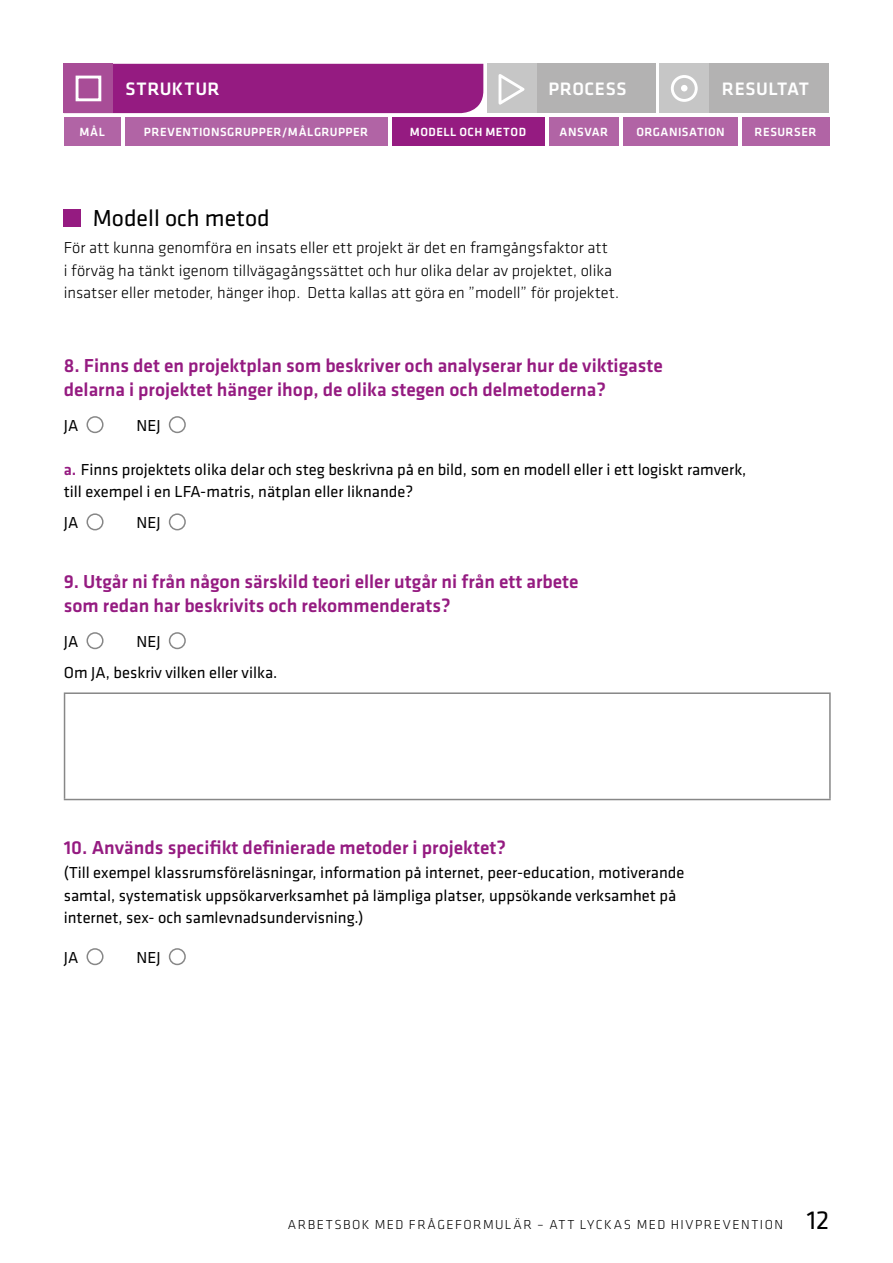
<style>
.page{position:relative;width:893px;height:1263px;background:#fff}
.page>*{position:absolute;margin:0;border:0;box-sizing:border-box;transform-origin:0 0}
.Rubrik_2_Rubrik_2{font:24px "Klavika";color:#000}
.Fråga_1_lila_luft_ef{font:500 19.5px/24px "Klavika";color:#951b81}
.Fråga_1_-_lila{font:500 19.5px "Klavika";color:#951b81}
.t1{font:500 18.6px "Klavika";letter-spacing:.03em;color:#fff}
.Fråga_Reg{font:16.5px/22.5px "Klavika";color:#000}
.Bröd_B{font:300 16.5px/22.5px "Klavika";color:#000}
.Datum{font:300 13.5px "Klavika";letter-spacing:.11em;color:#000}
.t2{font:500 12.3px "Klavika";letter-spacing:.04em;color:#fff}
.s1{font-weight:500;color:#951b81}
.s2{font-weight:400;font-size:27px}
</style>
<div class="page">
<div style="left:64px;top:117px;width:57px;height:28px;background:#b164a5"></div>
<div style="left:392px;top:117px;width:153px;height:28px;background:#951b81"></div>
<div style="left:549px;top:117px;width:70px;height:28px;background:#b164a5"></div>
<div style="left:623px;top:117px;width:115px;height:28px;background:#b164a5"></div>
<div style="left:742px;top:117px;width:87px;height:28px;background:#b164a5"></div>
<div style="left:125px;top:117px;width:262px;height:28px;background:#b164a5"></div>
<div style="left:113px;top:64px;width:370px;height:49px;background:#951b81"></div>
<div style="left:64px;top:64px;width:49px;height:49px;background:#a84d97"></div>
<div style="left:76px;top:76px;width:25px;height:25px;border:3px solid #fff"></div>
<div style="left:487px;top:64px;width:168px;height:49px;background:#b3b2b2"></div>
<div style="left:487px;top:64px;width:49px;height:49px;background:#c6c6c6"></div>
<svg style="left:498px;top:74px;width:27px;height:31px"></svg>
<div style="left:660px;top:64px;width:169px;height:49px;background:#b3b2b2"></div>
<div style="left:660px;top:64px;width:49px;height:49px;background:#c6c6c6"></div>
<div style="left:671px;top:75px;width:27px;height:27px;border:3px solid #fff;border-radius:50%"></div>
<svg style="left:681px;top:85px;width:6px;height:6px"></svg>
<div style="left:64px;top:209px;width:17px;height:17px;background:#951b81"></div>
<div style="left:87px;top:416px;width:17px;height:17px;border:2px solid #878787;border-radius:50%"></div>
<div style="left:169px;top:416px;width:17px;height:17px;border:2px solid #878787;border-radius:50%"></div>
<div style="left:87px;top:513px;width:17px;height:17px;border:2px solid #878787;border-radius:50%"></div>
<div style="left:169px;top:513px;width:17px;height:17px;border:2px solid #878787;border-radius:50%"></div>
<div style="left:87px;top:632px;width:17px;height:17px;border:2px solid #878787;border-radius:50%"></div>
<div style="left:169px;top:632px;width:17px;height:17px;border:2px solid #878787;border-radius:50%"></div>
<hr style="left:64px;top:692px;width:767px;height:2px;background:#878787">
<hr style="left:64px;top:694px;width:1px;height:105px;background:#878787">
<hr style="left:829px;top:694px;width:2px;height:105px;background:#878787">
<hr style="left:64px;top:799px;width:767px;height:1px;background:#878787">
<div style="left:87px;top:948px;width:17px;height:17px;border:2px solid #878787;border-radius:50%"></div>
<div style="left:169px;top:948px;width:17px;height:17px;border:2px solid #878787;border-radius:50%"></div>
<p class="t1" style="left:125px;top:79px;width:96px">STRUKTUR</p>
<p class="t1" style="left:548px;top:79px;width:79px">PROCESS</p>
<p class="t1" style="left:722px;top:79px;width:89px">RESULTAT</p>
<p class="t2" style="left:79px;top:125px;width:27px">MÅL</p>
<p class="t2" style="left:144px;top:125px;width:226px">PREVENTIONSGRUPPER/MÅLGRUPPER</p>
<p class="t2" style="left:410px;top:125px;width:118px">MODELL OCH METOD</p>
<p class="t2" style="left:559px;top:125px;width:50px">ANSVAR</p>
<p class="t2" style="left:636px;top:125px;width:90px">ORGANISATION</p>
<p class="t2" style="left:755px;top:125px;width:63px">RESURSER</p>
<p class="Rubrik_2_Rubrik_2" style="left:93px;top:205px;width:179px">Modell och metod</p>
<p class="Bröd_B" style="left:64px;top:237px;width:557px">För att kunna genomföra en insats eller ett projekt är det en framgångsfaktor att<br>i förväg ha tänkt igenom tillvägagångssättet och hur olika delar av projektet, olika insatser eller metoder, hänger ihop. Detta kallas att göra en ”modell” för projektet.</p>
<p class="Fråga_1_lila_luft_ef" style="left:64px;top:353px;width:601px">8. Finns det en projektplan som beskriver och analyserar hur de viktigaste delarna i projektet hänger ihop, de olika stegen och delmetoderna?</p>
<p class="Fråga_Reg" style="left:64px;top:414px;width:16px">JA</p>
<p class="Fråga_Reg" style="left:137px;top:414px;width:26px">NEJ</p>
<p class="Fråga_Reg" style="left:64px;top:458px;width:684px"><span class="s1">a.</span> Finns projektets olika delar och steg beskrivna på en bild, som en modell eller i ett logiskt ramverk, till exempel i en LFA-matris, nätplan eller liknande?</p>
<p class="Fråga_Reg" style="left:64px;top:512px;width:16px">JA</p>
<p class="Fråga_Reg" style="left:137px;top:512px;width:26px">NEJ</p>
<p class="Fråga_1_lila_luft_ef" style="left:64px;top:570px;width:516px">9. Utgår ni från någon särskild teori eller utgår ni från ett arbete som redan har beskrivits och rekommenderats?</p>
<p class="Fråga_Reg" style="left:64px;top:630px;width:16px">JA</p>
<p class="Fråga_Reg" style="left:137px;top:630px;width:26px">NEJ</p>
<p class="Fråga_Reg" style="left:64px;top:661px;width:215px">Om JA, beskriv vilken eller vilka.</p>
<p class="Fråga_1_-_lila" style="left:64px;top:837px;width:444px">10. Används specifikt definierade metoder i projektet?</p>
<p class="Fråga_Reg" style="left:64px;top:862px;width:622px">(Till exempel klassrumsföreläsningar, information på internet, peer-education, motiverande samtal, systematisk uppsökarverksamhet på lämpliga platser, uppsökande verksamhet på internet, sex- och samlevnadsundervisning.)</p>
<p class="Fråga_Reg" style="left:64px;top:946px;width:16px">JA</p>
<p class="Fråga_Reg" style="left:137px;top:946px;width:26px">NEJ</p>
<p class="Datum" style="left:288px;top:1217px;width:543px">ARBETSBOK MED FRÅGEFORMULÄR – ATT LYCKAS MED HIVPREVENTION <span class="s2">12</span></p>
</div>
